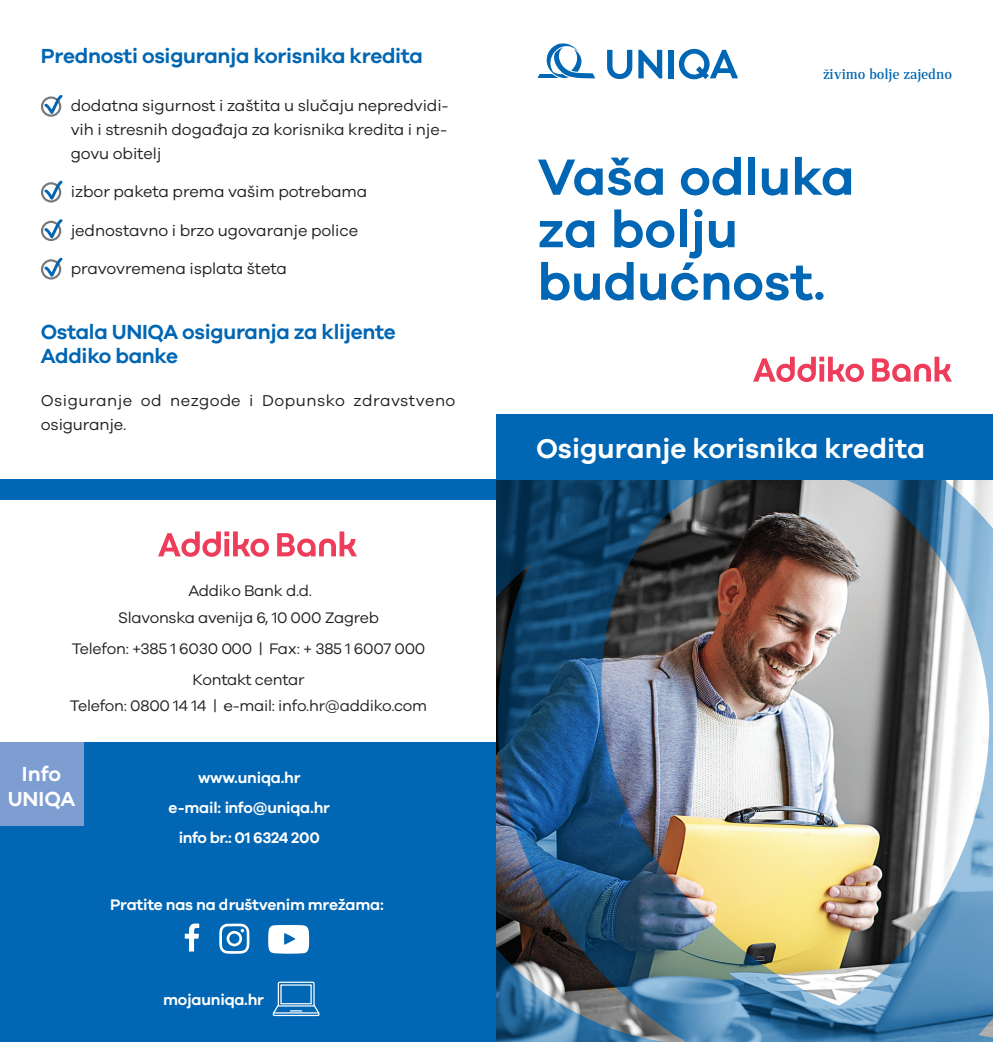
<style>
.page{position:relative;width:993px;height:1042px;background:#fff}
.page>*{position:absolute;margin:0;border:0;box-sizing:border-box;transform-origin:0 0}
.t1{font:600 52.5px/52.5px "Galano";color:#0166b3}
.Head_1_neg_48{font:600 28px "Galano";color:#fff}
.Copy_normal_9__13{font:600 21px/24.5px "Galano";letter-spacing:-.015em;color:#0166b3}
.t2{font:600 21px "Galano";color:#fff}
.Copy_normal_9_13{font:16.1px/23.6px "Galano";letter-spacing:-.005em;color:#231f20;text-align:justify}
.Copy_normal_9__13-2{font:16.1px/23.6px "Galano";letter-spacing:.03em;color:#231f20}
.Adresspalte_7__8{font:15.75px/26.2px "Galano";letter-spacing:-.015em;color:#231f20;text-align:center}
.Adresspalte_7__8-2{font:600 15.75px "Galano";letter-spacing:-.015em;color:#fff}
.t3{font:500 14px "Rolleston Display";letter-spacing:-.01em;color:#0166b3}
</style>
<div class="page">
<div style="left:0;top:742px;width:496px;height:300px;background:#0166b3"></div>
<div style="left:0;top:479px;width:503px;height:21px;background:#0166b3"></div>
<div style="left:0;top:742px;width:83px;height:83px;background:#7e9ed2"></div>
<svg style="left:272px;top:981px;width:48px;height:35px"></svg>
<svg style="left:185px;top:923px;width:14px;height:28px"></svg>
<svg style="left:219px;top:923px;width:30px;height:31px"></svg>
<svg style="left:268px;top:925px;width:41px;height:29px"></svg>
<div style="left:41px;top:96px;width:20px;height:21px;border:2px solid #76787b;border-radius:50%"></div>
<svg style="left:42px;top:95px;width:21px;height:21px"></svg>
<div style="left:41px;top:182px;width:20px;height:20px;border:2px solid #76787b;border-radius:50%"></div>
<svg style="left:42px;top:180px;width:21px;height:22px"></svg>
<div style="left:41px;top:221px;width:20px;height:20px;border:2px solid #76787b;border-radius:50%"></div>
<svg style="left:42px;top:219px;width:21px;height:21px"></svg>
<div style="left:41px;top:259px;width:20px;height:20px;border:2px solid #76787b;border-radius:50%"></div>
<svg style="left:42px;top:257px;width:21px;height:22px"></svg>
<svg style="left:158px;top:531px;width:199px;height:26px"></svg>
<svg style="left:537px;top:43px;width:58px;height:35px"></svg>
<svg style="left:607px;top:50px;width:25px;height:29px"></svg>
<svg style="left:638px;top:50px;width:24px;height:28px"></svg>
<div style="left:668px;top:50px;width:6px;height:28px;background:#0166b3"></div>
<svg style="left:678px;top:49px;width:60px;height:30px"></svg>
<svg style="left:753px;top:357px;width:198px;height:25px"></svg>
<img style="left:496px;top:480px;width:496px;height:562px">
<div style="left:496px;top:414px;width:496px;height:65px;background:#0166b3"></div>
<p class="Copy_normal_9__13" style="left:41px;top:43px;width:383px">Prednosti osiguranja korisnika kredita</p>
<p class="Copy_normal_9_13" style="left:71px;top:94px;width:379px">dodatna sigurnost i zaštita u slučaju nepredvidi&shy;vih i stresnih događaja za korisnika kredita i nje&shy;govu obitelj</p>
<p class="Copy_normal_9_13" style="left:71px;top:180px;width:298px">izbor paketa prema vašim potrebama</p>
<p class="Copy_normal_9_13" style="left:71px;top:218px;width:289px">jednostavno i brzo ugovaranje police</p>
<p class="Copy_normal_9_13" style="left:71px;top:257px;width:218px">pravovremena isplata šteta</p>
<p class="Copy_normal_9__13" style="left:41px;top:319px;width:356px">Ostala UNIQA osiguranja za klijente<br>Addiko banke</p>
<p class="Copy_normal_9__13-2" style="left:41px;top:389px;width:416px">Osiguranje od nezgode i Dopunsko zdravstveno osiguranje.</p>
<p class="Adresspalte_7__8" style="left:188px;top:577px;width:125px">Addiko Bank d.d.</p>
<p class="Adresspalte_7__8" style="left:118px;top:604px;width:262px">Slavonska avenija 6, 10 000 Zagreb</p>
<p class="Adresspalte_7__8" style="left:72px;top:635px;width:355px">Telefon: +385 1 6030 000 | Fax: + 385 1 6007 000</p>
<p class="Adresspalte_7__8" style="left:70px;top:666px;width:359px">Kontakt centar<br>Telefon: 0800 14 14 | e-mail: info.hr@addiko.com</p>
<p class="t2" style="left:22px;top:761px;width:41px">Info</p>
<p class="t2" style="left:8px;top:786px;width:69px">UNIQA</p>
<p class="Adresspalte_7__8-2" style="left:198px;top:768px;width:104px">www.uniqa.hr</p>
<p class="Adresspalte_7__8-2" style="left:168px;top:798px;width:163px">e-mail: info@uniqa.hr</p>
<p class="Adresspalte_7__8-2" style="left:179px;top:828px;width:143px">info br.: 01 6324 200</p>
<p class="Adresspalte_7__8-2" style="left:110px;top:895px;width:275px">Pratite nas na društvenim mrežama:</p>
<p class="Adresspalte_7__8-2" style="left:163px;top:990px;width:102px">mojauniqa.hr</p>
<p class="t3" style="left:822px;top:66px;width:130px">živimo bolje zajedno</p>
<p class="t1" style="left:537px;top:149px;width:319px">Vaša odluka za bolju budućnost.</p>
<p class="Head_1_neg_48" style="left:536px;top:432px;width:390px">Osiguranje korisnika kredita</p>
</div>
